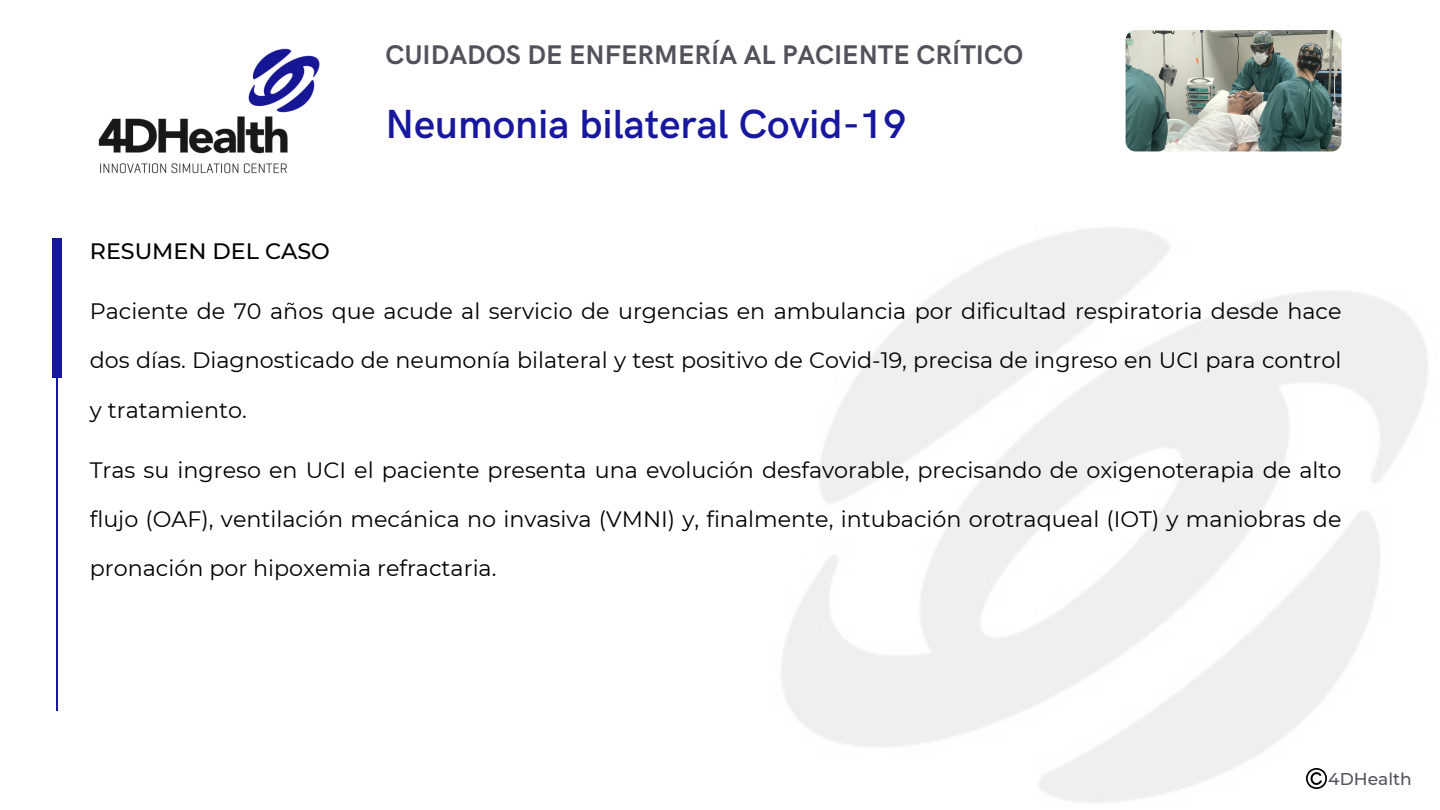
<style>
.page{position:relative;width:1440px;height:810px;background:#fff}
.page>*{position:absolute;margin:0;border:0;box-sizing:border-box;transform-origin:0 0}
.t1{font:600 40.8px "HK Grotesk";color:#18189e}
.t2{font:700 27.1px "HK Grotesk";color:#55515a}
.t3{font:22.3px "Montserrat";color:#000}
.t4{font:500 22.3px "Montserrat";color:#000}
.t5{font:500 17.1px "Montserrat";color:#55515a}
</style>
<div class="page">
<img style="left:98px;top:48px;width:222px;height:126px">
<img style="left:781px;top:228px;width:647px;height:575px">
<img style="left:1126px;top:30px;width:215px;height:121px;border-radius:10px">
<div style="left:52px;top:238px;width:9px;height:140px;background:#18189e"></div>
<hr style="left:56px;top:238px;width:1px;height:473px;background:#18189e">
<img style="left:1306px;top:769px;width:20px;height:20px">
<h1 class="t2" style="left:385px;top:40px;width:639px">CUIDADOS DE ENFERMERÍA AL PACIENTE CRÍTICO</h1>
<p class="t4" style="left:90px;top:238px;width:242px">RESUMEN DEL CASO</p>
<h2 class="t1" style="left:385px;top:102px;width:523px">Neumonia bilateral Covid-19</h2>
<p class="t3" style="left:90px;top:298px;width:1253px">Paciente de 70 años que acude al servicio de urgencias en ambulancia por dificultad respiratoria desde hace</p>
<p class="t3" style="left:90px;top:347px;width:1253px">dos días. Diagnosticado de neumonía bilateral y test positivo de Covid-19, precisa de ingreso en UCI para control</p>
<p class="t3" style="left:90px;top:396px;width:158px">y tratamiento.</p>
<p class="t3" style="left:90px;top:456px;width:1253px">Tras su ingreso en UCI el paciente presenta una evolución desfavorable, precisando de oxigenoterapia de alto</p>
<p class="t3" style="left:90px;top:505px;width:1253px">flujo (OAF), ventilación mecánica no invasiva (VMNI) y, finalmente, intubación orotraqueal (IOT) y maniobras de</p>
<p class="t3" style="left:90px;top:554px;width:408px">pronación por hipoxemia refractaria.</p>
<h4 class="t5" style="left:1328px;top:769px;width:85px">4DHealth</h4>
</div>
